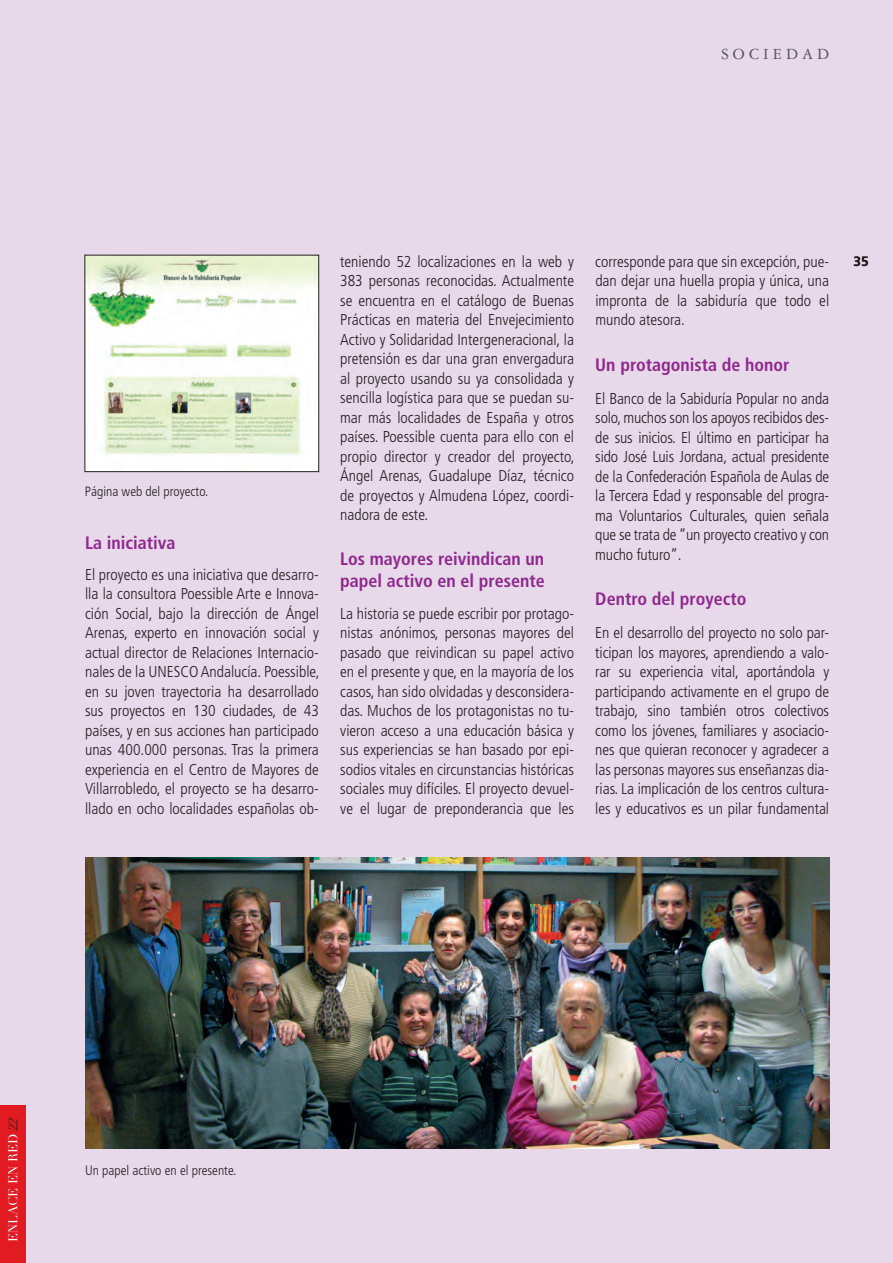
<style>
.page{position:relative;width:893px;height:1263px;background:#e7d8ea}
.page>*{position:absolute;margin:0;border:0;box-sizing:border-box;transform-origin:0 0}
.LADILLO_minuscula{font:700 condensed 18px/22.5px "Frutiger";color:#8f288d}
.t1{font:16.5px "Garamond Three";letter-spacing:.25em;color:#57585a}
.TEXTO{font:300 condensed 15.75px/19.5px "Frutiger";color:#231f20;text-align:justify}
.PIE_DE_FOTO{font:300 condensed 13.5px "Frutiger";color:#231f20}
.t2{font:700 13.5px "Frutiger";color:#231f20}
.t3{font:12.75px "Didot LH";color:#fff}
.s1{font-style:italic;color:#231f20}
</style>
<div class="page">
<img style="left:85px;top:857px;width:744px;height:291px">
<img style="left:87px;top:257px;width:230px;height:213px">
<div style="left:85px;top:255px;width:234px;height:217px;border:1px solid #231f20"></div>
<div style="left:0;top:1106px;width:26px;height:157px;background:#e21a21"></div>
<p class="t1" style="left:721px;top:45px;width:109px">SOCIEDAD</p>
<p class="PIE_DE_FOTO" style="left:85px;top:484px;width:125px">Página web del proyecto.</p>
<p class="LADILLO_minuscula" style="left:85px;top:532px;width:92px">La iniciativa</p>
<p class="TEXTO" style="left:85px;top:565px;width:236px">El proyecto es una iniciativa que desarro&shy;lla la consultora Poessible Arte e Innova&shy;ción Social, bajo la dirección de Ángel Arenas, experto en innovación social y actual director de Relaciones Internacio&shy;nales de la UNESCO Andalucía. Poessible, en su joven trayectoria ha desarrollado sus proyectos en 130 ciudades, de 43 países, y en sus acciones han participado unas 400.000 personas. Tras la primera experiencia en el Centro de Mayores de Villarrobledo, el proyecto se ha desarro&shy;llado en ocho localidades españolas ob-</p>
<p class="TEXTO" style="left:340px;top:252px;width:236px">teniendo 52 localizaciones en la web y 383 personas reconocidas. Actualmente se encuentra en el catálogo de Buenas Prácticas en materia del Envejecimiento Activo y Solidaridad Intergeneracional, la pretensión es dar una gran envergadura al proyecto usando su ya consolidada y sencilla logística para que se puedan su&shy;mar más localidades de España y otros países. Poessible cuenta para ello con el propio director y creador del proyecto, Ángel Arenas, Guadalupe Díaz, técnico de proyectos y Almudena López, coordi&shy;nadora de este.</p>
<p class="LADILLO_minuscula" style="left:340px;top:547px;width:206px">Los mayores reivindican un papel activo en el presente</p>
<p class="TEXTO" style="left:340px;top:604px;width:235px">La historia se puede escribir por protago&shy;nistas anónimos, personas mayores del pasado que reivindican su papel activo en el presente y que, en la mayoría de los casos, han sido olvidadas y desconsidera&shy;das. Muchos de los protagonistas no tu&shy;vieron acceso a una educación básica y sus experiencias se han basado por epi&shy;sodios vitales en circunstancias históricas sociales muy difíciles. El proyecto devuel&shy;ve el lugar de preponderancia que les</p>
<p class="TEXTO" style="left:595px;top:252px;width:235px">corresponde para que sin excepción, pue&shy;dan dejar una huella propia y única, una impronta de la sabiduría que todo el mundo atesora.</p>
<p class="LADILLO_minuscula" style="left:595px;top:354px;width:196px">Un protagonista de honor</p>
<p class="TEXTO" style="left:595px;top:389px;width:235px">El Banco de la Sabiduría Popular no anda solo, muchos son los apoyos recibidos des&shy;de sus inicios. El último en participar ha sido José Luis Jordana, actual presidente de la Confederación Española de Aulas de la Tercera Edad y responsable del progra&shy;ma Voluntarios Culturales, quien señala que se trata de “un proyecto creativo y con mucho futuro”.</p>
<p class="LADILLO_minuscula" style="left:595px;top:588px;width:153px">Dentro del proyecto</p>
<p class="TEXTO" style="left:595px;top:623px;width:235px">En el desarrollo del proyecto no solo par&shy;ticipan los mayores, aprendiendo a valo&shy;rar su experiencia vital, aportándola y participando activamente en el grupo de trabajo, sino también otros colectivos como los jóvenes, familiares y asociacio&shy;nes que quieran reconocer y agradecer a las personas mayores sus enseñanzas dia&shy;rias. La implicación de los centros cultura&shy;les y educativos es un pilar fundamental</p>
<p class="t2" style="left:854px;top:253px;width:17px">35</p>
<p class="t3" style="left:6px;top:1242px;width:126px;rotate:-90deg">ENLACE EN RED <span class="s1">22</span></p>
<p class="PIE_DE_FOTO" style="left:85px;top:1162px;width:153px">Un papel activo en el presente.</p>
</div>
